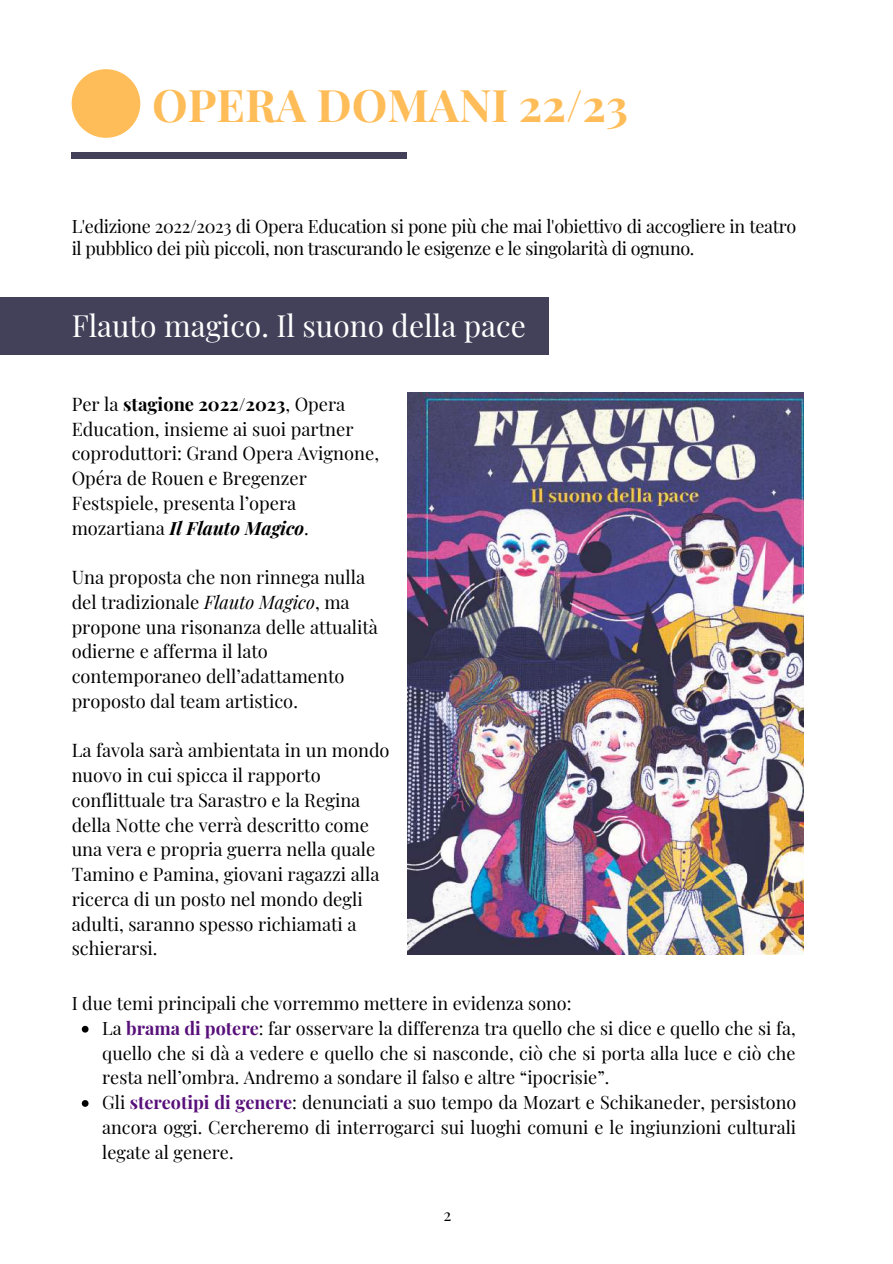
<style>
.page{position:relative;width:893px;height:1264px;background:#fff}
.page>*{position:absolute;margin:0;border:0;box-sizing:border-box;transform-origin:0 0}
.t1{font:700 45px "Playfair Display";color:#ffbd59}
.t2{font:30px "Playfair Display";color:#fff}
.t3{font:18.3px/24.8px "Playfair Display";color:#000}
.t4{font:18px/24.8px "Playfair Display";color:#000}
.t5{font:18px/22.5px "Playfair Display";letter-spacing:-.02em;color:#000}
.t6{font:16.5px "Playfair Display";color:#000}
.s1{font-family:"Yeseva One";font-weight:400;font-size:27.3px;color:#fff}
.s2{font-weight:700}
.s3{font-weight:700;font-style:italic}
.s4{font-style:italic}
.s5{font-weight:700;color:#570f79}
</style>
<div class="page">
<div style="left:0;top:297px;width:548px;height:57px;background:#434059"></div>
<div style="left:72px;top:152px;width:335px;height:6px;background:#434059"></div>
<img style="left:407px;top:392px;width:396px;height:562px">
<svg style="left:82px;top:1025px;width:6px;height:7px"></svg>
<svg style="left:82px;top:1100px;width:6px;height:6px"></svg>
<svg style="left:72px;top:69px;width:68px;height:69px"></svg>
<h1 class="t1" style="left:152px;top:73px;width:683px">OPERA DOMANI 22/23 <span class="s1">condivisione</span></h1>
<p class="t5" style="left:72px;top:214px;width:726px">L'edizione 2022/2023 di Opera Education si pone più che mai l'obiettivo di accogliere in teatro il pubblico dei più piccoli, non trascurando le esigenze e le singolarità di ognuno.</p>
<h2 class="t2" style="left:72px;top:305px;width:455px">Flauto magico. Il suono della pace</h2>
<p class="t3" style="left:72px;top:391px;width:309px">Per la <span class="s2">stagione 2022/2023</span>, Opera<br>Education, insieme ai suoi partner coproduttori: Grand Opera Avignone,<br>Opéra de Rouen e Bregenzer<br>Festspiele, presenta l’opera mozartiana <span class="s3">Il Flauto Magico</span>.</p>
<p class="t3" style="left:72px;top:564px;width:308px">Una proposta che non rinnega nulla del tradizionale <span class="s4">Flauto Magico</span>, ma propone una risonanza delle attualità odierne e afferma il lato contemporaneo dell’adattamento proposto dal team artistico.</p>
<p class="t3" style="left:72px;top:737px;width:319px">La favola sarà ambientata in un mondo nuovo in cui spicca il rapporto conflittuale tra Sarastro e la Regina della Notte che verrà descritto come una vera e propria guerra nella quale Tamino e Pamina, giovani ragazzi alla ricerca di un posto nel mondo degli adulti, saranno spesso richiamati a schierarsi.</p>
<p class="t4" style="left:72px;top:990px;width:501px">I due temi principali che vorremmo mettere in evidenza sono:</p>
<p class="t4" style="left:102px;top:1014px;width:695px">La <span class="s5">brama di potere</span>: far osservare la differenza tra quello che si dice e quello che si fa, quello che si dà a vedere e quello che si nasconde, ciò che si porta alla luce e ciò che resta nell’ombra. Andremo a sondare il falso e altre “ipocrisie”.<br>Gli <span class="s5">stereotipi di genere</span>: denunciati a suo tempo da Mozart e Schikaneder, persistono ancora oggi. Cercheremo di interrogarci sui luoghi comuni e le ingiunzioni culturali legate al genere.</p>
<p class="t6" style="left:443px;top:1202px;width:9px">2</p>
</div>
